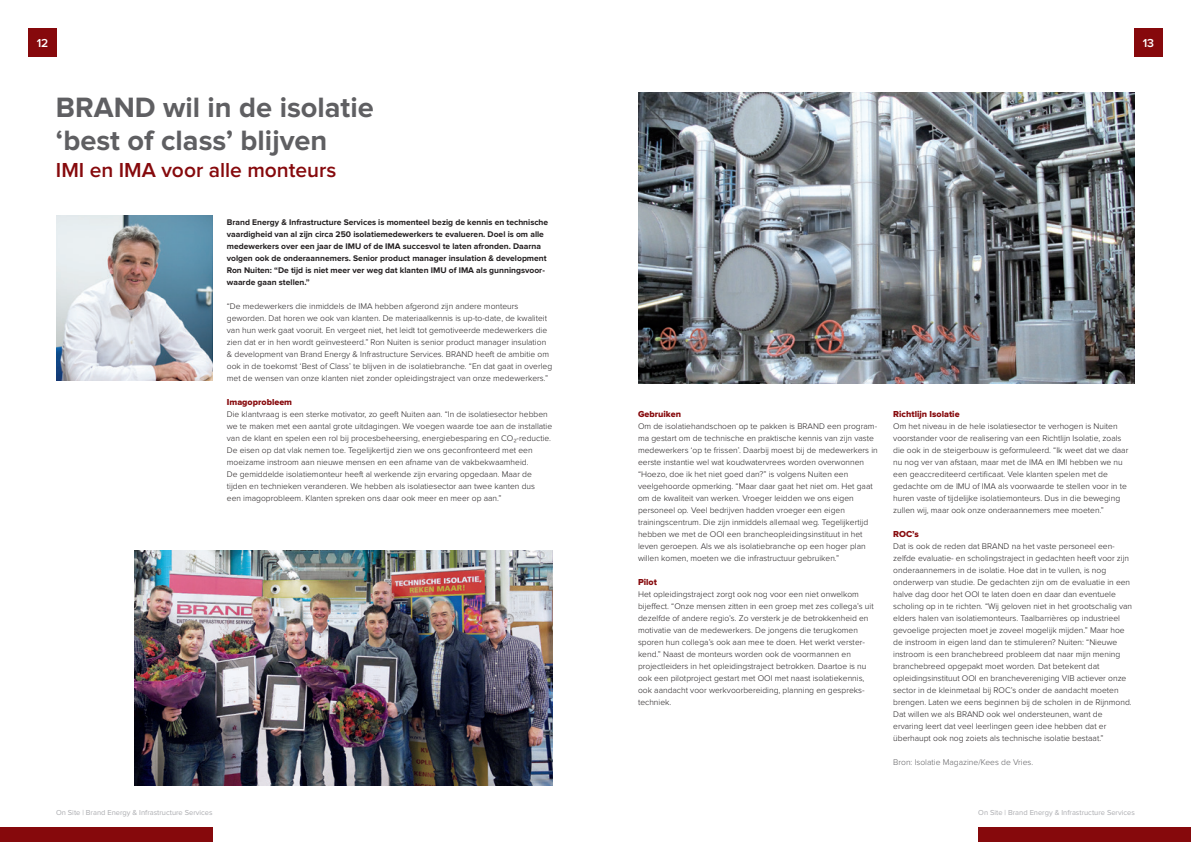
<style>
.page{position:relative;width:1191px;height:842px;background:#fff}
.page>*{position:absolute;margin:0;border:0;box-sizing:border-box;transform-origin:0 0}
.Hoofdkop_artikel{font:700 29px/33px "Proxima Nova";color:#5f5f62}
.Hoofdkop_artikel-2{font:600 21px "Proxima Nova";color:#86090c}
.t1{font:600 12px "Proxima Nova";color:#fff}
.Kopjes_body{font:9px "Proxima Nova Extrabld";color:#86090c}
.Bodycopy{font:300 8.5px/12px "Proxima Nova";color:#231f20}
.Bodycopy-2{font:700 8.5px/12px "Proxima Nova";color:#231f20}
.Bodycopy-3{font:300 8.5px "Proxima Nova";color:#5f5f62}
.t2{font:7.5px "Proxima Nova";color:#abacb0}
</style>
<div class="page">
<img style="left:134px;top:551px;width:419px;height:234px">
<img style="left:638px;top:93px;width:496px;height:291px">
<img style="left:57px;top:216px;width:156px;height:165px">
<div style="left:28px;top:28px;width:29px;height:29px;background:#86090c"></div>
<div style="left:1134px;top:28px;width:28px;height:29px;background:#86090c"></div>
<div style="left:978px;top:828px;width:213px;height:14px;background:#86090c"></div>
<div style="left:0;top:828px;width:213px;height:14px;background:#86090c"></div>
<p class="t1" style="left:37px;top:38px;width:13px">12</p>
<p class="t1" style="left:1142px;top:38px;width:13px">13</p>
<p class="Hoofdkop_artikel" style="left:56px;top:92px;width:319px">BRAND wil in de isolatie ‘best of class’ blijven</p>
<p class="Hoofdkop_artikel-2" style="left:56px;top:160px;width:282px">IMI en IMA voor alle monteurs</p>
<p class="Bodycopy-2" style="left:227px;top:216px;width:323px">Brand Energy &amp; Infrastructure Services is momenteel bezig de kennis en technische vaardigheid van al zijn circa 250 isolatiemedewerkers te evalueren. Doel is om alle medewerkers over een jaar de IMU of de IMA succesvol te laten afronden. Daarna volgen ook de onderaannemers. Senior product manager insulation &amp; development Ron Nuiten: “De tijd is niet meer ver weg dat klanten IMU of IMA als gunningsvoor&shy;waarde gaan stellen.”</p>
<p class="Bodycopy" style="left:227px;top:300px;width:327px">“De medewerkers die inmiddels de IMA hebben afgerond zijn andere monteurs geworden. Dat horen we ook van klanten. De materiaalkennis is up-to-date, de kwaliteit van hun werk gaat vooruit. En vergeet niet, het leidt tot gemotiveerde medewerkers die zien dat er in hen wordt geïnvesteerd.” Ron Nuiten is senior product manager insulation &amp; development van Brand Energy &amp; Infrastructure Services. BRAND heeft de ambitie om ook in de toekomst ‘Best of Class’ te blijven in de isolatiebranche. “En dat gaat in overleg met de wensen van onze klanten niet zonder opleidingstraject van onze medewerkers.”</p>
<p class="Kopjes_body" style="left:227px;top:398px;width:67px">Imagoprobleem</p>
<p class="Bodycopy" style="left:227px;top:408px;width:327px">Die klantvraag is een sterke motivator, zo geeft Nuiten aan. “In de isolatiesector hebben we te maken met een aantal grote uitdagingen. We voegen waarde toe aan de installatie van de klant en spelen een rol bij procesbeheersing, energiebesparing en CO₂-reductie.<br>De eisen op dat vlak nemen toe. Tegelijkertijd zien we ons geconfronteerd met een moeizame instroom aan nieuwe mensen en een afname van de vakbekwaamheid.<br>De gemiddelde isolatiemonteur heeft al werkende zijn ervaring opgedaan. Maar de tijden en technieken veranderen. We hebben als isolatiesector aan twee kanten dus<br>een imagoprobleem. Klanten spreken ons daar ook meer en meer op aan.”</p>
<p class="Kopjes_body" style="left:638px;top:410px;width:44px">Gebruiken</p>
<p class="Bodycopy" style="left:638px;top:420px;width:241px">Om de isolatiehandschoen op te pakken is BRAND een program&shy;ma gestart om de technische en praktische kennis van zijn vaste medewerkers ‘op te frissen’. Daarbij moest bij de medewerkers in eerste instantie wel wat koudwatervrees worden overwonnen “Hoezo, doe ik het niet goed dan?” is volgens Nuiten een veelgehoorde opmerking. “Maar daar gaat het niet om. Het gaat om de kwaliteit van werken. Vroeger leidden we ons eigen personeel op. Veel bedrijven hadden vroeger een eigen trainingscentrum. Die zijn inmiddels allemaal weg. Tegelijkertijd hebben we met de OOI een brancheopleidingsinstituut in het leven geroepen. Als we als isolatiebranche op een hoger plan willen komen, moeten we die infrastructuur gebruiken.”</p>
<p class="Kopjes_body" style="left:638px;top:578px;width:20px">Pilot</p>
<p class="Bodycopy" style="left:638px;top:588px;width:237px">Het opleidingstraject zorgt ook nog voor een niet onwelkom bijeffect. “Onze mensen zitten in een groep met zes collega’s uit dezelfde of andere regio’s. Zo versterk je de betrokkenheid en motivatie van de medewerkers. De jongens die terugkomen sporen hun collega’s ook aan mee te doen. Het werkt verster&shy;kend.” Naast de monteurs worden ook de voormannen en projectleiders in het opleidingstraject betrokken. Daartoe is nu ook een pilotproject gestart met OOI met naast isolatiekennis, ook aandacht voor werkvoorbereiding, planning en gespreks&shy;techniek.</p>
<p class="Kopjes_body" style="left:893px;top:410px;width:68px">Richtlijn Isolatie</p>
<p class="Bodycopy" style="left:893px;top:420px;width:237px">Om het niveau in de hele isolatiesector te verhogen is Nuiten voorstander voor de realisering van een Richtlijn Isolatie, zoals die ook in de steigerbouw is geformuleerd. “Ik weet dat we daar nu nog ver van afstaan, maar met de IMA en IMI hebben we nu een geaccrediteerd certificaat. Vele klanten spelen met de gedachte om de IMU of IMA als voorwaarde te stellen voor in te huren vaste of tijdelijke isolatiemonteurs. Dus in die beweging zullen wij, maar ook onze onderaannemers mee moeten.”</p>
<p class="Kopjes_body" style="left:893px;top:530px;width:27px">ROC’s</p>
<p class="Bodycopy" style="left:893px;top:540px;width:240px">Dat is ook de reden dat BRAND na het vaste personeel een&shy;zelfde evaluatie- en scholingstraject in gedachten heeft voor zijn onderaannemers in de isolatie. Hoe dat in te vullen, is nog onderwerp van studie. De gedachten zijn om de evaluatie in een halve dag door het OOI te laten doen en daar dan eventuele scholing op in te richten. “Wij geloven niet in het grootschalig van elders halen van isolatiemonteurs. Taalbarrières op industrieel gevoelige projecten moet je zoveel mogelijk mijden.” Maar hoe de instroom in eigen land dan te stimuleren? Nuiten: “Nieuwe instroom is een branchebreed probleem dat naar mijn mening branchebreed opgepakt moet worden. Dat betekent dat opleidingsinstituut OOI en branchevereniging VIB actiever onze sector in de kleinmetaal bij ROC’s onder de aandacht moeten brengen. Laten we eens beginnen bij de scholen in de Rijnmond.<br>Dat willen we als BRAND ook wel ondersteunen, want de ervaring leert dat veel leerlingen geen idee hebben dat er überhaupt ook nog zoiets als technische isolatie bestaat.”</p>
<p class="Bodycopy-3" style="left:893px;top:758px;width:142px">Bron: Isolatie Magazine/Kees de Vries.</p>
<p class="t2" style="left:56px;top:809px;width:158px">On Site | Brand Energy &amp; Infrastructure Services</p>
<p class="t2" style="left:978px;top:809px;width:158px">On Site | Brand Energy &amp; Infrastructure Services</p>
</div>
